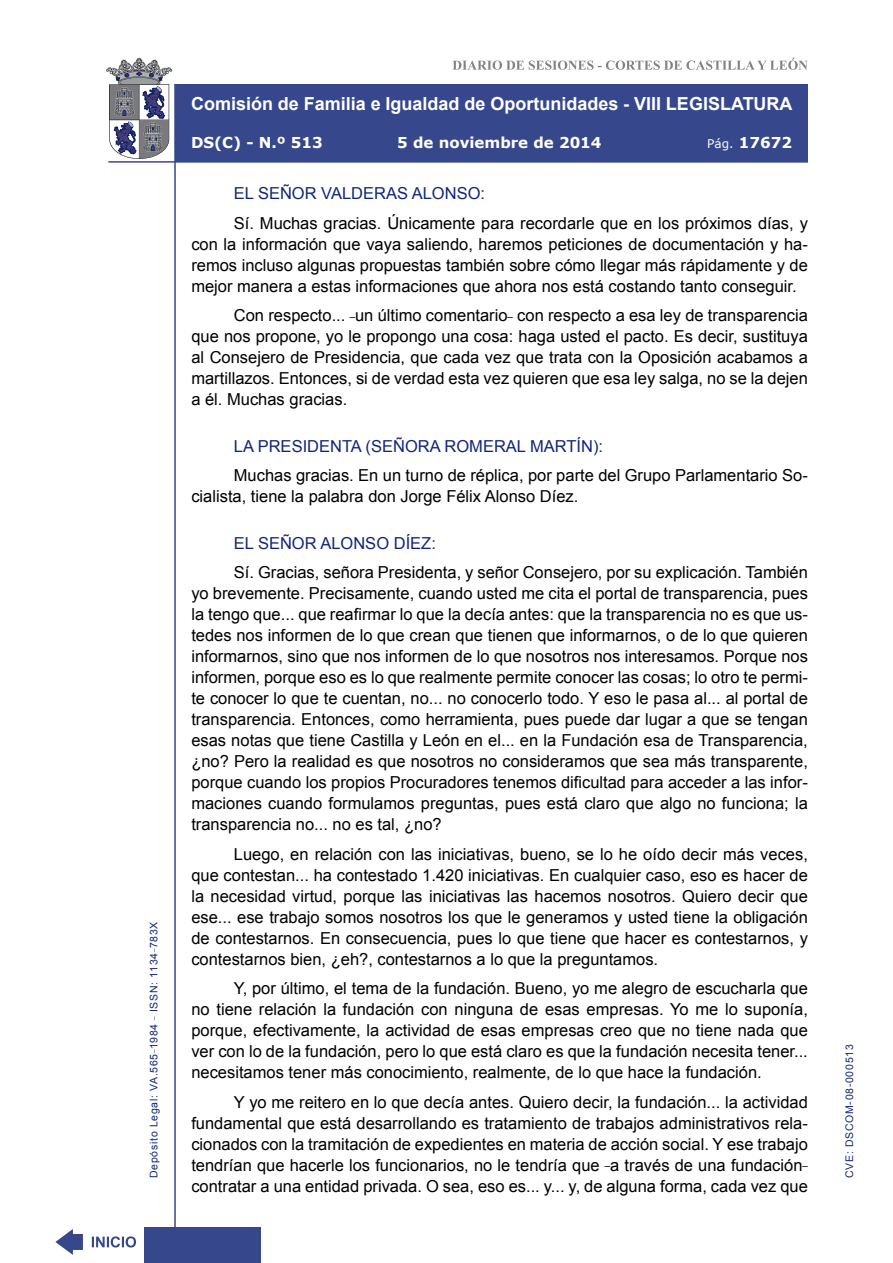
<style>
.page{position:relative;width:893px;height:1263px;background:#fff}
.page>*{position:absolute;margin:0;border:0;box-sizing:border-box;transform-origin:0 0}
.t1{font:700 18px "Arial";color:#fff}
.t2{font:16.5px/21px "Arial";color:#000;text-align:justify}
.Orador{font:16.5px "Arial";color:#122678}
.t3{font:700 15px "Verdana";color:#fff}
.t4{font:10.5px "Arial";letter-spacing:.065em;color:#122678}
.s1{font-weight:400;font-size:12px}
</style>
<div class="page">
<svg style="left:452px;top:58px;width:356px;height:12px"></svg>
<hr style="left:174px;top:84px;width:2px;height:1179px;background:#36478c">
<div style="left:144px;top:1227px;width:117px;height:36px;background:#36478c"></div>
<div style="left:175px;top:84px;width:633px;height:78px;background:#36478c"></div>
<hr style="left:108px;top:161px;width:700px;height:2px;background:#36478c">
<svg style="left:92px;top:1236px;width:44px;height:11px"></svg>
<svg style="left:55px;top:1229px;width:28px;height:26px"></svg>
<svg style="left:106px;top:58px;width:66px;height:101px"></svg>
<p class="t4" style="left:147px;top:1178px;width:258px;rotate:-90deg">Depósito Legal: VA.565<sup>_</sup>1984 <sup>_</sup> ISSN: 1134<sup>_</sup>783X</p>
<p class="t1" style="left:191px;top:92px;width:603px">Comisión de Familia e Igualdad de Oportunidades - VIII LEGISLATURA</p>
<p class="t3" style="left:191px;top:132px;width:133px">DS(C) - N.º 513</p>
<p class="t3" style="left:397px;top:132px;width:206px">5 de noviembre de 2014</p>
<p class="t3" style="left:707px;top:132px;width:86px"><span class="s1">Pág.</span> 17672</p>
<p class="Orador" style="left:234px;top:183px;width:253px">EL SEÑOR VALDERAS ALONSO:</p>
<p class="t2" style="left:191px;top:212px;width:618px;text-indent:43px">Sí. Muchas gracias. Únicamente para recordarle que en los próximos días, y con la información que vaya saliendo, haremos peticiones de documentación y ha&shy;remos incluso algunas propuestas también sobre cómo llegar más rápidamente y de mejor manera a estas informaciones que ahora nos está costando tanto conseguir.</p>
<p class="t2" style="left:191px;top:305px;width:618px;text-indent:43px">Con respecto... <sup>_</sup>un último comentario<sup>_</sup> con respecto a esa ley de transparencia que nos propone, yo le propongo una cosa: haga usted el pacto. Es decir, sustituya al Consejero de Presidencia, que cada vez que trata con la Oposición acabamos a martillazos. Entonces, si de verdad esta vez quieren que esa ley salga, no se la dejen a él. Muchas gracias.</p>
<p class="Orador" style="left:234px;top:435px;width:371px">LA PRESIDENTA (SEÑORA ROMERAL MARTÍN):</p>
<p class="t2" style="left:191px;top:465px;width:618px;text-indent:43px">Muchas gracias. En un turno de réplica, por parte del Grupo Parlamentario So&shy;cialista, tiene la palabra don Jorge Félix Alonso Díez.</p>
<p class="Orador" style="left:234px;top:532px;width:204px">EL SEÑOR ALONSO DÍEZ:</p>
<p class="t2" style="left:191px;top:562px;width:618px;text-indent:43px">Sí. Gracias, señora Presidenta, y señor Consejero, por su explicación. También yo brevemente. Precisamente, cuando usted me cita el portal de transparencia, pues la tengo que... que reafirmar lo que la decía antes: que la transparencia no es que us&shy;tedes nos informen de lo que crean que tienen que informarnos, o de lo que quieren informarnos, sino que nos informen de lo que nosotros nos interesamos. Porque nos informen, porque eso es lo que realmente permite conocer las cosas; lo otro te permi&shy;te conocer lo que te cuentan, no... no conocerlo todo. Y eso le pasa al... al portal de transparencia. Entonces, como herramienta, pues puede dar lugar a que se tengan esas notas que tiene Castilla y León en el... en la Fundación esa de Transparencia, ¿no? Pero la realidad es que nosotros no consideramos que sea más transparente, porque cuando los propios Procuradores tenemos dificultad para acceder a las infor&shy;maciones cuando formulamos preguntas, pues está claro que algo no funciona; la transparencia no... no es tal, ¿no?</p>
<p class="t2" style="left:191px;top:844px;width:618px;text-indent:43px">Luego, en relación con las iniciativas, bueno, se lo he oído decir más veces, que contestan... ha contestado 1.420 iniciativas. En cualquier caso, eso es hacer de la necesidad virtud, porque las iniciativas las hacemos nosotros. Quiero decir que ese... ese trabajo somos nosotros los que le generamos y usted tiene la obligación de contestarnos. En consecuencia, pues lo que tiene que hacer es contestarnos, y contestarnos bien, ¿eh?, contestarnos a lo que la preguntamos.</p>
<p class="t2" style="left:191px;top:978px;width:618px;text-indent:43px">Y, por último, el tema de la fundación. Bueno, yo me alegro de escucharla que no tiene relación la fundación con ninguna de esas empresas. Yo me lo suponía, porque, efectivamente, la actividad de esas empresas creo que no tiene nada que ver con lo de la fundación, pero lo que está claro es que la fundación necesita tener... necesitamos tener más conocimiento, realmente, de lo que hace la fundación.</p>
<p class="t2" style="left:191px;top:1092px;width:618px;text-indent:43px">Y yo me reitero en lo que decía antes. Quiero decir, la fundación... la actividad fundamental que está desarrollando es tratamiento de trabajos administrativos rela&shy;cionados con la tramitación de expedientes en materia de acción social. Y ese trabajo tendrían que hacerle los funcionarios, no le tendría que <sup>_</sup>a través de una fundación<sup>_ </sup>contratar a una entidad privada. O sea, eso es... y... y, de alguna forma, cada vez que</p>
<p class="t4" style="left:843px;top:1178px;width:135px;rotate:-90deg">CVE: DSCOM-08-000513</p>
</div>
